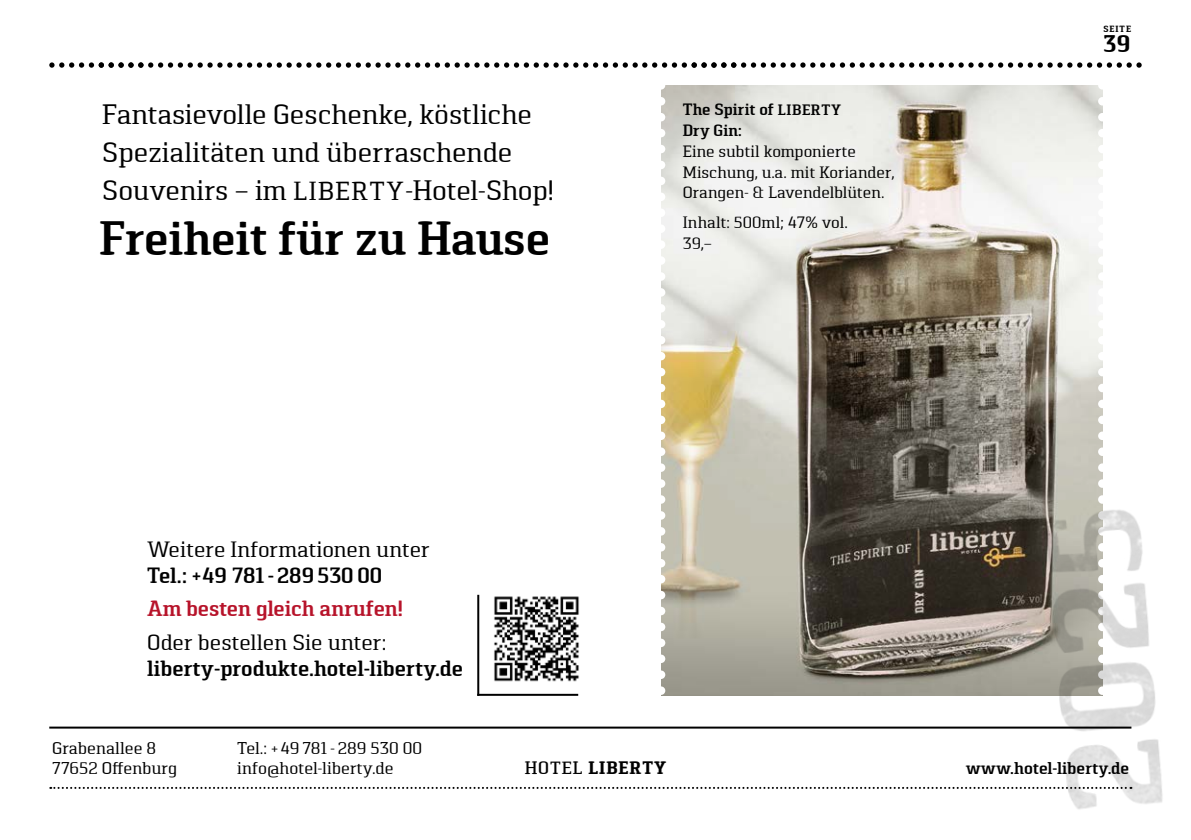
<style>
.page{position:relative;width:1191px;height:840px;background:#fff}
.page>*{position:absolute;margin:0;border:0;box-sizing:border-box;transform-origin:0 0}
.t1{font:600 48px "Pancetta Serif Pro";color:#000}
.t2{font:28px/37.8px "Pancetta Serif Pro";letter-spacing:-.01em;color:#000}
.t3{font:700 24px "Pancetta Serif Pro";color:#000}
.t4{font:600 22px "Pancetta Serif Pro";letter-spacing:.005em;color:#000}
.t5{font:22px "Pancetta Serif Pro";letter-spacing:-.01em;color:#000}
.t6{font:600 22px "Pancetta Serif Pro";letter-spacing:-.005em;color:#b7132a}
.t7{font:700 18px "Pancetta Serif Pro";letter-spacing:.055em;color:#000}
.t8{font:17px/20px "Pancetta Serif Pro";letter-spacing:.005em;color:#000}
.t9{font:600 17px "Pancetta Serif Pro";letter-spacing:.005em;color:#000}
.t10{font:16.4px/20.8px "Pancetta Serif Pro";letter-spacing:-.005em;color:#000}
.t11{font:600 16.4px/20.8px "Pancetta Serif Pro";letter-spacing:.005em;color:#000}
.t12{font:700 9px "Pancetta Serif Pro";letter-spacing:.11em;color:#000}
.s1{font-size:26px}
.s2{font-size:15px}
.s3{font-weight:500}
</style>
<div class="page">
<img style="left:661px;top:85px;width:441px;height:610px">
<hr style="left:477px;top:594px;width:2px;height:101px;background:#000">
<hr style="left:477px;top:693px;width:101px;height:2px;background:#000">
<img style="left:494px;top:596px;width:85px;height:86px">
<div style="left:657px;top:81px;width:8px;height:8px;background:#fff;border-radius:50%"></div>
<div style="left:657px;top:97px;width:8px;height:8px;background:#fff;border-radius:50%"></div>
<div style="left:657px;top:113px;width:8px;height:8px;background:#fff;border-radius:50%"></div>
<div style="left:657px;top:129px;width:8px;height:8px;background:#fff;border-radius:50%"></div>
<div style="left:657px;top:145px;width:8px;height:8px;background:#fff;border-radius:50%"></div>
<div style="left:657px;top:161px;width:8px;height:8px;background:#fff;border-radius:50%"></div>
<div style="left:657px;top:176px;width:8px;height:9px;background:#fff;border-radius:50%"></div>
<div style="left:657px;top:192px;width:8px;height:9px;background:#fff;border-radius:50%"></div>
<div style="left:657px;top:208px;width:8px;height:9px;background:#fff;border-radius:50%"></div>
<div style="left:657px;top:224px;width:8px;height:9px;background:#fff;border-radius:50%"></div>
<div style="left:657px;top:240px;width:8px;height:9px;background:#fff;border-radius:50%"></div>
<div style="left:657px;top:256px;width:8px;height:9px;background:#fff;border-radius:50%"></div>
<div style="left:657px;top:272px;width:8px;height:8px;background:#fff;border-radius:50%"></div>
<div style="left:657px;top:288px;width:8px;height:8px;background:#fff;border-radius:50%"></div>
<div style="left:657px;top:304px;width:8px;height:8px;background:#fff;border-radius:50%"></div>
<div style="left:657px;top:320px;width:8px;height:8px;background:#fff;border-radius:50%"></div>
<div style="left:657px;top:336px;width:8px;height:8px;background:#fff;border-radius:50%"></div>
<div style="left:657px;top:352px;width:8px;height:8px;background:#fff;border-radius:50%"></div>
<div style="left:657px;top:367px;width:8px;height:9px;background:#fff;border-radius:50%"></div>
<div style="left:657px;top:383px;width:8px;height:9px;background:#fff;border-radius:50%"></div>
<div style="left:657px;top:399px;width:8px;height:9px;background:#fff;border-radius:50%"></div>
<div style="left:657px;top:415px;width:8px;height:9px;background:#fff;border-radius:50%"></div>
<div style="left:657px;top:431px;width:8px;height:9px;background:#fff;border-radius:50%"></div>
<div style="left:657px;top:447px;width:8px;height:8px;background:#fff;border-radius:50%"></div>
<div style="left:657px;top:463px;width:8px;height:8px;background:#fff;border-radius:50%"></div>
<div style="left:657px;top:479px;width:8px;height:8px;background:#fff;border-radius:50%"></div>
<div style="left:657px;top:495px;width:8px;height:8px;background:#fff;border-radius:50%"></div>
<div style="left:657px;top:511px;width:8px;height:8px;background:#fff;border-radius:50%"></div>
<div style="left:657px;top:527px;width:8px;height:8px;background:#fff;border-radius:50%"></div>
<div style="left:657px;top:542px;width:8px;height:9px;background:#fff;border-radius:50%"></div>
<div style="left:657px;top:558px;width:8px;height:9px;background:#fff;border-radius:50%"></div>
<div style="left:657px;top:574px;width:8px;height:9px;background:#fff;border-radius:50%"></div>
<div style="left:657px;top:590px;width:8px;height:9px;background:#fff;border-radius:50%"></div>
<div style="left:657px;top:606px;width:8px;height:9px;background:#fff;border-radius:50%"></div>
<div style="left:657px;top:622px;width:8px;height:9px;background:#fff;border-radius:50%"></div>
<div style="left:657px;top:638px;width:8px;height:8px;background:#fff;border-radius:50%"></div>
<div style="left:657px;top:654px;width:8px;height:8px;background:#fff;border-radius:50%"></div>
<div style="left:657px;top:670px;width:8px;height:8px;background:#fff;border-radius:50%"></div>
<div style="left:657px;top:686px;width:8px;height:8px;background:#fff;border-radius:50%"></div>
<div style="left:1098px;top:81px;width:8px;height:8px;background:#fff;border-radius:50%"></div>
<div style="left:1098px;top:97px;width:8px;height:8px;background:#fff;border-radius:50%"></div>
<div style="left:1098px;top:113px;width:8px;height:8px;background:#fff;border-radius:50%"></div>
<div style="left:1098px;top:129px;width:8px;height:8px;background:#fff;border-radius:50%"></div>
<div style="left:1098px;top:145px;width:8px;height:8px;background:#fff;border-radius:50%"></div>
<div style="left:1098px;top:161px;width:8px;height:8px;background:#fff;border-radius:50%"></div>
<div style="left:1098px;top:176px;width:8px;height:9px;background:#fff;border-radius:50%"></div>
<div style="left:1098px;top:192px;width:8px;height:9px;background:#fff;border-radius:50%"></div>
<div style="left:1098px;top:208px;width:8px;height:9px;background:#fff;border-radius:50%"></div>
<div style="left:1098px;top:224px;width:8px;height:9px;background:#fff;border-radius:50%"></div>
<div style="left:1098px;top:240px;width:8px;height:9px;background:#fff;border-radius:50%"></div>
<div style="left:1098px;top:256px;width:8px;height:9px;background:#fff;border-radius:50%"></div>
<div style="left:1098px;top:272px;width:8px;height:8px;background:#fff;border-radius:50%"></div>
<div style="left:1098px;top:288px;width:8px;height:8px;background:#fff;border-radius:50%"></div>
<div style="left:1098px;top:304px;width:8px;height:8px;background:#fff;border-radius:50%"></div>
<div style="left:1098px;top:320px;width:8px;height:8px;background:#fff;border-radius:50%"></div>
<div style="left:1098px;top:336px;width:8px;height:8px;background:#fff;border-radius:50%"></div>
<div style="left:1098px;top:352px;width:8px;height:8px;background:#fff;border-radius:50%"></div>
<div style="left:1098px;top:367px;width:8px;height:9px;background:#fff;border-radius:50%"></div>
<div style="left:1098px;top:383px;width:8px;height:9px;background:#fff;border-radius:50%"></div>
<div style="left:1098px;top:399px;width:8px;height:9px;background:#fff;border-radius:50%"></div>
<div style="left:1098px;top:415px;width:8px;height:9px;background:#fff;border-radius:50%"></div>
<div style="left:1098px;top:431px;width:8px;height:9px;background:#fff;border-radius:50%"></div>
<div style="left:1098px;top:447px;width:8px;height:8px;background:#fff;border-radius:50%"></div>
<div style="left:1098px;top:463px;width:8px;height:8px;background:#fff;border-radius:50%"></div>
<div style="left:1098px;top:479px;width:8px;height:8px;background:#fff;border-radius:50%"></div>
<img style="left:1026px;top:487px;width:137px;height:322px">
<svg style="left:50px;top:786px;width:1081px;height:2px"></svg>
<hr style="left:49px;top:726px;width:1082px;height:2px;background:#000">
<svg style="left:49px;top:62px;width:1092px;height:6px"></svg>
<h2 class="t2" style="left:102px;top:95px;width:453px">Fantasievolle Geschenke, köstliche<br>Spezialitäten und überraschende<br>Souvenirs – im <span class="s1">LIBERTY</span>-Hotel-Shop!</h2>
<p class="t11" style="left:683px;top:99px;width:160px">The Spirit of <span class="s2">LIBERTY<br></span>Dry Gin:</p>
<p class="t10" style="left:683px;top:141px;width:213px">Eine subtil komponierte<br>Mischung, u.a. mit Koriander,<br>Orangen- &amp; Lavendelblüten.</p>
<p class="t10" style="left:683px;top:211px;width:166px">Inhalt: 500ml; 47% vol.<br>39,–</p>
<h1 class="t1" style="left:99px;top:211px;width:452px">Freiheit für zu Hause</h1>
<p class="t12" style="left:1103px;top:24px;width:29px">SEITE</p>
<h3 class="t3" style="left:1103px;top:30px;width:28px">39</h3>
<h3 class="t5" style="left:147px;top:536px;width:284px">Weitere Informationen unter</h3>
<h3 class="t4" style="left:147px;top:562px;width:237px">Tel.: +49 781 - 289 530 00</h3>
<h3 class="t6" style="left:147px;top:596px;width:257px">Am besten gleich anrufen!</h3>
<h3 class="t5" style="left:147px;top:629px;width:241px">Oder bestellen Sie unter:</h3>
<h3 class="t4" style="left:147px;top:655px;width:317px">liberty-produkte.hotel-liberty.de</h3>
<p class="t8" style="left:52px;top:738px;width:126px">Grabenallee 8<br>77652 Offenburg</p>
<p class="t8" style="left:237px;top:738px;width:186px">Tel.: + 49 781 - 289 530 00 info@hotel-liberty.de</p>
<p class="t7" style="left:525px;top:757px;width:143px"><span class="s3">HOTEL</span> LIBERTY</p>
<p class="t9" style="left:965px;top:758px;width:165px">www.hotel-liberty.de</p>
</div>
